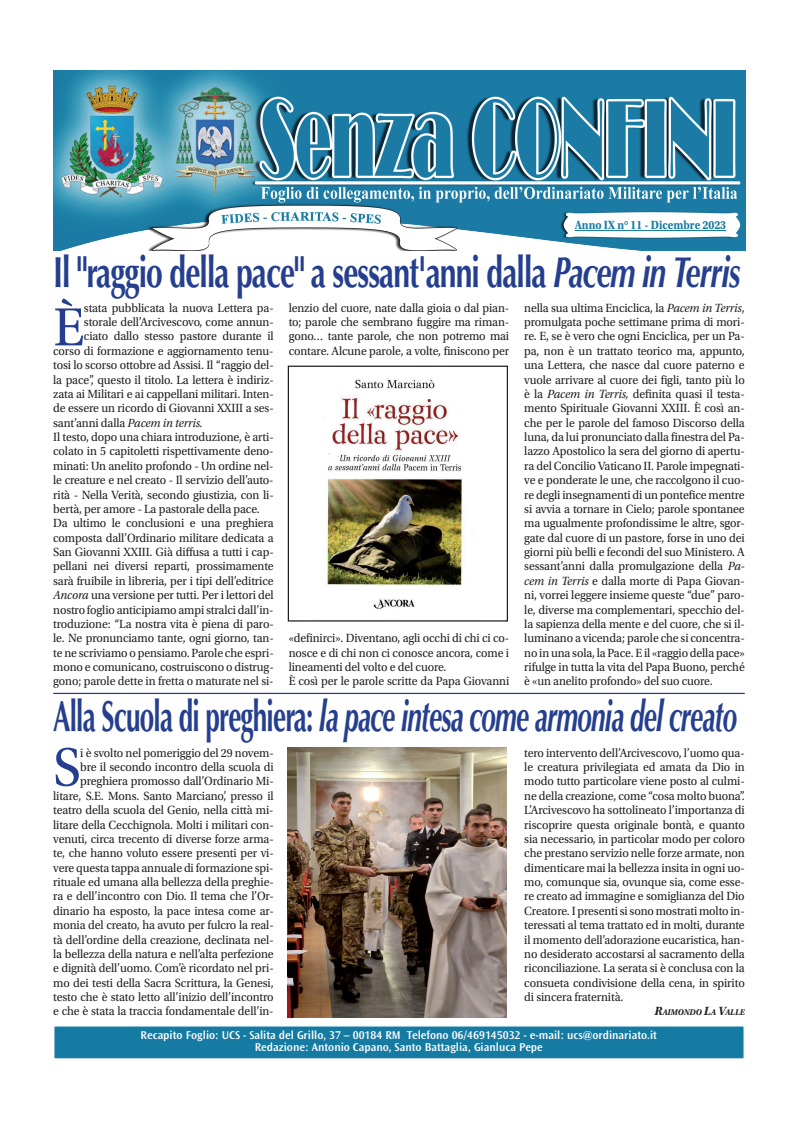
<style>
.page{position:relative;width:798px;height:1134px;background:#fff}
.page>*{position:absolute;margin:0;border:0;box-sizing:border-box;transform-origin:0 0}
.t1{font:56.5px "Utopia Std";color:#253f8e;scale:.95 1}
.t2{font:italic 700 43.5px "Optima LT Std";letter-spacing:-.03em;color:#253f8e;scale:.6 1}
.t3{font:700 43.5px "Optima LT Std";letter-spacing:-.03em;color:#253f8e;scale:.69 1}
.t4{font:12.5px/14.4px "Utopia Std";letter-spacing:-.01em;color:#231f20;text-align:justify;scale:.95 1}
.t5{font:700 12.5px "Utopia Std";color:#157ba3;scale:.89 1}
.t6{font:600 11.75px/12.5px "Ocean Sans Std";color:#fff;text-align:center}
.t7{font:italic 700 8.75px "Utopia Std";letter-spacing:-.015em;color:#231f20;scale:.95 1}
.s1{font-style:italic}
.s2{font-style:normal}
.s3{font-size:12.5px}
</style>
<div class="page">
<img style="left:53px;top:71px;width:691px;height:179px">
<hr style="left:574px;top:230px;width:152px;height:1px;background:#157ba3">
<hr style="left:53px;top:693px;width:691px;height:1px;background:#253f8e">
<div style="left:53px;top:1025px;width:691px;height:34px;background:#157ba3;border:1px solid #fff"></div>
<img style="left:287px;top:748px;width:219px;height:269px">
<img style="left:323px;top:378px;width:142px;height:232px">
<div style="left:287px;top:366px;width:221px;height:255px;border:1px solid #231f20"></div>
<p class="t5" style="left:574px;top:218px;width:172px">Anno IX n° 11 - Dicembre 2023</p>
<h2 class="t3" style="left:53px;top:247px;width:997px">Il "raggio della pace" a sessant'anni dalla <span class="s1">Pacem in Terris</span></h2>
<h1 class="t1" style="left:53px;top:297px;width:34px">è</h1>
<p class="t4" style="left:84px;top:301px;width:201px">stata pubblicata la nuova Lettera pa-</p>
<p class="t4" style="left:288px;top:301px;width:233px">lenzio del cuore, nate dalla gioia o dal pian&shy;to; parole che sembrano fuggire ma riman&shy;gono… tante parole, che non potremo mai contare. Alcune parole, a volte, finiscono per</p>
<p class="t4" style="left:524px;top:301px;width:233px">nella sua ultima Enciclica, la <span class="s1">Pacem in Terris</span>, promulgata poche settimane prima di mori&shy;re. E, se è vero che ogni Enciclica, per un Pa&shy;pa, non è un trattato teorico ma, appunto, una Lettera, che nasce dal cuore paterno e vuole arrivare al cuore dei figli, tanto più lo è la <span class="s1">Pacem in Terris,</span> definita quasi il testa&shy;mento Spirituale Giovanni XXIII. È così an&shy;che per le parole del famoso Discorso della luna, da lui pronunciato dalla finestra del Pa&shy;lazzo Apostolico la sera del giorno di apertu&shy;ra del Concilio Vaticano II. Parole impegnati&shy;ve e ponderate le une, che raccolgono il cuo&shy;re degli insegnamenti di un pontefice mentre si avvia a tornare in Cielo; parole spontanee ma ugualmente profondissime le altre, sgor&shy;gate dal cuore di un pastore, forse in uno dei giorni più belli e fecondi del suo Ministero. A sessant’anni dalla promulgazione della <span class="s1">Pa&shy;cem in Terris</span> e dalla morte di Papa Giovan&shy;ni, vorrei leggere insieme queste “due” paro&shy;le, diverse ma complementari, specchio del&shy;la sapienza della mente e del cuore, che si il&shy;luminano a vicenda; parole che si concentra&shy;no in una sola, la Pace. E il «raggio della pace» rifulge in tutta la vita del Papa Buono, perché è «un anelito profondo» del suo cuore.</p>
<p class="t4" style="left:84px;top:315px;width:201px">storale dell’Arcivescovo, come annun-</p>
<p class="t4" style="left:84px;top:329px;width:201px">ciato dallo stesso pastore durante il</p>
<p class="t4" style="left:53px;top:344px;width:233px">corso di formazione e aggiornamento tenu-</p>
<p class="t4" style="left:53px;top:358px;width:233px">tosi lo scorso ottobre ad Assisi. Il “raggio del-</p>
<p class="t4" style="left:53px;top:372px;width:233px">la pace”, questo il titolo. La lettera è indiriz-</p>
<p class="t4" style="left:53px;top:387px;width:233px">zata ai Militari e ai cappellani militari. Inten-</p>
<p class="t4" style="left:53px;top:401px;width:233px">de essere un ricordo di Giovanni XXIII a ses-</p>
<p class="t4" style="left:53px;top:416px;width:159px">sant’anni dalla <span class="s1">Pacem in terris.</span></p>
<p class="t4" style="left:53px;top:430px;width:233px">Il testo, dopo una chiara introduzione, è arti-</p>
<p class="t4" style="left:53px;top:444px;width:233px">colato in 5 capitoletti rispettivamente deno-</p>
<p class="t4" style="left:53px;top:459px;width:233px">minati: Un anelito profondo - Un ordine nel-</p>
<p class="t4" style="left:53px;top:473px;width:233px">le creature e nel creato - Il servizio dell’auto-</p>
<p class="t4" style="left:53px;top:487px;width:233px">rità - Nella Verità, secondo giustizia, con li-</p>
<p class="t4" style="left:53px;top:502px;width:219px">bertà, per amore - La pastorale della pace.</p>
<p class="t4" style="left:53px;top:516px;width:233px">Da ultimo le conclusioni e una preghiera</p>
<p class="t4" style="left:53px;top:531px;width:233px">composta dall’Ordinario militare dedicata a</p>
<p class="t4" style="left:53px;top:545px;width:233px">San Giovanni XXIII. Già diffusa a tutti i cap-</p>
<p class="t4" style="left:53px;top:559px;width:233px">pellani nei diversi reparti, prossimamente</p>
<p class="t4" style="left:53px;top:574px;width:233px">sarà fruibile in libreria, per i tipi dell’editrice</p>
<p class="t4" style="left:53px;top:588px;width:233px"><span class="s1">Ancora</span> una versione per tutti. Per i lettori del</p>
<p class="t4" style="left:53px;top:602px;width:233px">nostro foglio anticipiamo ampi stralci dall’in-</p>
<p class="t4" style="left:53px;top:617px;width:233px">troduzione: “La nostra vita è piena di paro-</p>
<p class="t4" style="left:53px;top:631px;width:233px">le. Ne pronunciamo tante, ogni giorno, tan-</p>
<p class="t4" style="left:53px;top:646px;width:233px">te ne scriviamo o pensiamo. Parole che espri-</p>
<p class="t4" style="left:53px;top:660px;width:233px">mono e comunicano, costruiscono o distrug-</p>
<p class="t4" style="left:53px;top:674px;width:233px">gono; parole dette in fretta o maturate nel si-</p>
<p class="t4" style="left:288px;top:631px;width:233px;text-align:left">«definirci». Diventano, agli occhi di chi ci co&shy;nosce e di chi non ci conosce ancora, come i lineamenti del volto e del cuore.<br>È così per le parole scritte da Papa Giovanni</p>
<h2 class="t2" style="left:53px;top:690px;width:1140px"><span class="s2">Alla Scuola di preghiera:</span> la pace intesa come armonia del creato</h2>
<h1 class="t1" style="left:53px;top:737px;width:30px">S</h1>
<p class="t4" style="left:53px;top:746px;width:233px;text-align:right">i è svolto nel pomeriggio del 29 novem-<br>bre il secondo incontro della scuola di preghiera promosso dall’Ordinario Mi&shy;litare, S.E. Mons. Santo Marciano’, presso il teatro della scuola del Genio, nella città mi&shy;litare della Cecchignola. Molti i militari con&shy;venuti, circa trecento di diverse forze arma&shy;te, che hanno voluto essere presenti per vi&shy;vere questa tappa annuale di formazione spi&shy;rituale ed umana alla bellezza della preghie&shy;ra e dell’incontro con Dio. Il tema che l’Or&shy;dinario ha esposto, la pace intesa come ar&shy;monia del creato, ha avuto per fulcro la real&shy;tà dell’ordine della creazione, declinata nel&shy;la bellezza della natura e nell’alta perfezione e dignità dell’uomo. Com’è ricordato nel pri&shy;mo dei testi della Sacra Scrittura, la Genesi, testo che è stato letto all’inizio dell’incontro e che è stata la traccia fondamentale dell’in-</p>
<p class="t4" style="left:524px;top:746px;width:234px">tero intervento dell’Arcivescovo, l’uomo qua&shy;le creatura privilegiata ed amata da Dio in modo tutto particolare viene posto al culmi&shy;ne della creazione, come “cosa molto buona”.<br>L’Arcivescovo ha sottolineato l’importanza di riscoprire questa originale bontà, e quanto sia necessario, in particolar modo per coloro che prestano servizio nelle forze armate, non dimenticare mai la bellezza insita in ogni uo&shy;mo, comunque sia, ovunque sia, come esse&shy;re creato ad immagine e somiglianza del Dio Creatore. I presenti si sono mostrati molto in&shy;teressati al tema trattato ed in molti, durante il momento dell’adorazione eucaristica, han&shy;no desiderato accostarsi al sacramento della riconciliazione. La serata si è conclusa con la consueta condivisione della cena, in spirito di sincera fraternità.</p>
<p class="t7" style="left:654px;top:1007px;width:96px"><span class="s3">R</span>AIMONDO <span class="s3">L</span>A <span class="s3">V</span>ALLE</p>
<p class="t6" style="left:141px;top:1029px;width:517px">Recapito Foglio: UCS - Salita del Grillo, 37 – 00184 RM Telefono 06/469145032 - e-mail: ucs@ordinariato.it<br>Redazione: Antonio Capano, Santo Battaglia, Gianluca Pepe</p>
</div>
